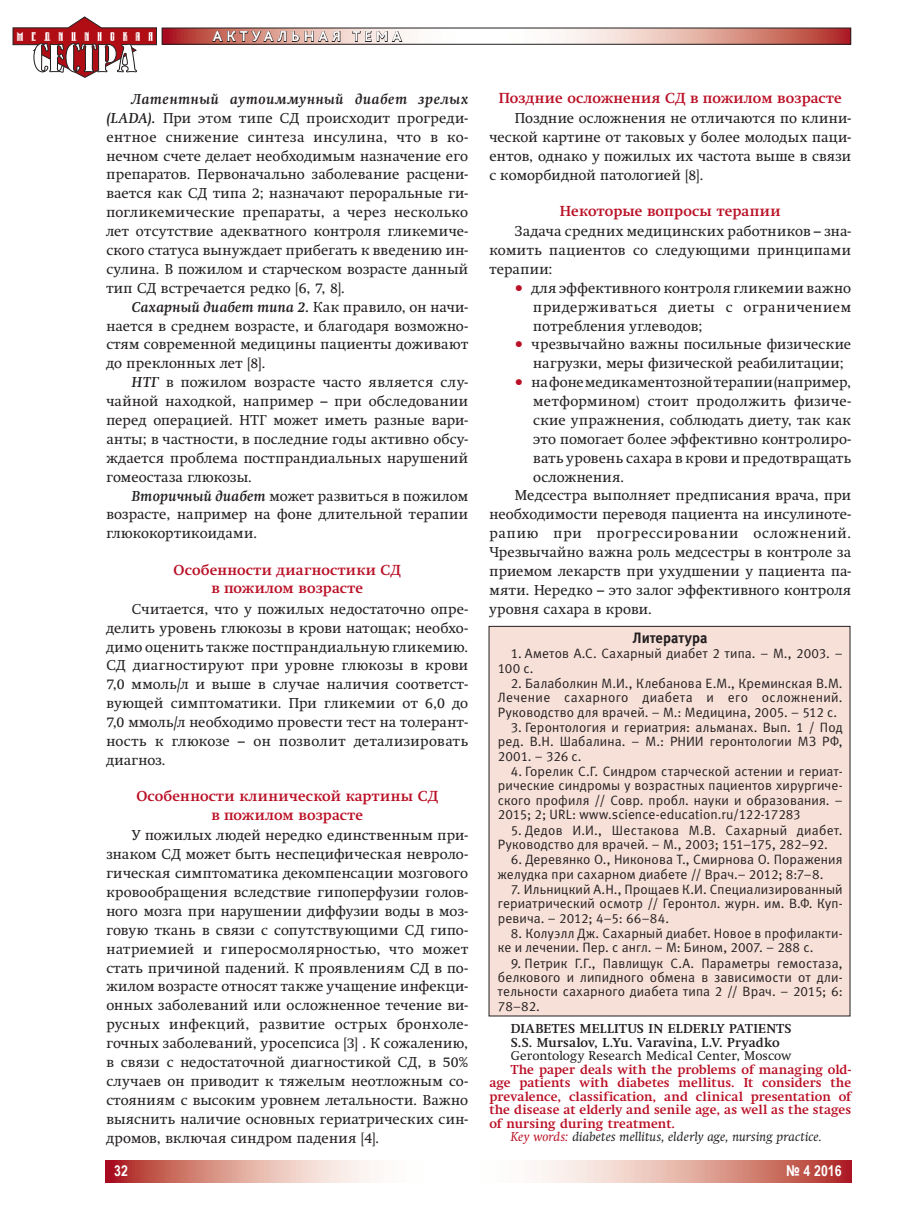
<style>
.page{position:relative;width:915px;height:1212px;background:#fff}
.page>*{position:absolute;margin:0;border:0;box-sizing:border-box;transform-origin:0 0}
.t1{font:700 15px "Bliss Pro";letter-spacing:.265em;color:#fff}
.t2{font:700 15px "Meta C";letter-spacing:.005em;color:#231f20;scale:.96 1}
.t3{font:700 15px "Arial Narrow";color:#fff}
.t4{font:14.25px/18.9px "Swift C";letter-spacing:.02em;color:#231f20;text-align:justify}
.t5{font:700 14.25px/18.9px "Swift C";letter-spacing:.015em;color:#ba0f25;text-align:center}
.t6{font:14.25px "Swift C";letter-spacing:.06em;color:#231f20}
.t7{font:14.25px "Swift C";letter-spacing:.04em;color:#231f20}
.t8{font:13.5px/14.4px "Meta C";letter-spacing:.01em;color:#231f20;text-align:justify}
.t9{font:700 12.75px "Swift C";letter-spacing:.005em;color:#ba0f25}
.t10{font:700 12.75px/13.5px "Swift C";letter-spacing:.02em;color:#231f20}
.t11{font:italic 12.75px "Swift C";letter-spacing:.015em;color:#231f20}
.t12{font:12.75px "Swift C";letter-spacing:.005em;color:#231f20}
.s1{font-weight:700;font-style:italic}
.s2{font-size:16.5px;color:#ba0f25}
.s3{color:#ba0f25}
</style>
<div class="page">
<div style="left:489px;top:626px;width:360px;height:390px;background:#f7e0d8"></div>
<svg style="left:164px;top:30px;width:684px;height:13px"></svg>
<div style="left:162px;top:28px;width:688px;height:17px;border:1px solid #231f20"></div>
<svg style="left:212px;top:28px;width:128px;height:14px;background:#a5786f"></svg>
<svg style="left:352px;top:28px;width:50px;height:14px"></svg>
<svg style="left:13px;top:17px;width:144px;height:61px"></svg>
<svg style="left:105px;top:1161px;width:745px;height:21px"></svg>
<p class="t1" style="left:213px;top:27px;width:190px">АКТУАЛЬНАЯ ТЕМА</p>
<p class="t4" style="left:106px;top:90px;width:363px;text-indent:26px"><span class="s1">Латентный аутоиммунный диабет зрелых (LADA).</span> При этом типе СД происходит прогреди&shy;ентное снижение синтеза инсулина, что в ко&shy;нечном счете делает необходимым назначение его препаратов. Первоначально заболевание расцени&shy;вается как СД типа 2; назначают пероральные ги&shy;погликемические препараты, а через несколько лет отсутствие адекватного контроля гликемиче&shy;ского статуса вынуждает прибегать к введению ин&shy;сулина. В пожилом и старческом возрасте данный тип СД встречается редко [6, 7, 8].</p>
<p class="t4" style="left:106px;top:297px;width:363px;text-indent:26px"><span class="s1">Сахарный диабет типа 2.</span> Как правило, он начи&shy;нается в среднем возрасте, и благодаря возможно&shy;стям современной медицины пациенты доживают до преклонных лет [8].</p>
<p class="t4" style="left:106px;top:373px;width:363px;text-indent:26px"><span class="s1">НТГ</span> в пожилом возрасте часто является слу&shy;чайной находкой, например – при обследовании перед операцией. НТГ может иметь разные вари&shy;анты; в частности, в последние годы активно обсу&shy;ждается проблема постпрандиальных нарушений гомеостаза глюкозы.</p>
<p class="t4" style="left:106px;top:486px;width:363px;text-indent:26px"><span class="s1">Вторичный диабет</span> может развиться в пожилом возрасте, например на фоне длительной терапии глюкокортикоидами.</p>
<p class="t5" style="left:173px;top:560px;width:229px">Особенности диагностики СД в пожилом возрасте</p>
<p class="t4" style="left:106px;top:599px;width:363px;text-indent:26px">Считается, что у пожилых недостаточно опре&shy;делить уровень глюкозы в крови натощак; необхо&shy;димо оценить также постпрандиальную гликемию.<br>СД диагностируют при уровне глюкозы в крови 7,0 ммоль/л и выше в случае наличия соответст&shy;вующей симптоматики. При гликемии от 6,0 до 7,0 ммоль/л необходимо провести тест на толерант&shy;ность к глюкозе – он позволит детализировать диагноз.</p>
<p class="t5" style="left:136px;top:787px;width:303px">Особенности клинической картины СД в пожилом возрасте</p>
<p class="t4" style="left:106px;top:826px;width:363px;text-indent:26px">У пожилых людей нередко единственным при&shy;знаком СД может быть неспецифическая невроло&shy;гическая симптоматика декомпенсации мозгового кровообращения вследствие гипоперфузии голов&shy;ного мозга при нарушении диффузии воды в моз&shy;говую ткань в связи с сопутствующими СД гипо&shy;натриемией и гиперосмолярностью, что может стать причиной падений. К проявлениям СД в по&shy;жилом возрасте относят также учащение инфекци&shy;онных заболеваний или осложненное течение ви&shy;русных инфекций, развитие острых бронхоле&shy;гочных заболеваний, уросепсиса [3] . К сожалению, в связи с недостаточной диагностикой СД, в 50% случаев он приводит к тяжелым неотложным со&shy;стояниям с высоким уровнем летальности. Важно выяснить наличие основных гериатрических син&shy;дромов, включая синдром падения [4].</p>
<p class="t5" style="left:498px;top:88px;width:344px">Поздние осложнения СД в пожилом возрасте</p>
<p class="t4" style="left:489px;top:109px;width:363px;text-indent:26px">Поздние осложнения не отличаются по клини&shy;ческой картине от таковых у более молодых паци&shy;ентов, однако у пожилых их частота выше в связи с коморбидной патологией [8].</p>
<p class="t5" style="left:559px;top:201px;width:222px">Некоторые вопросы терапии</p>
<p class="t4" style="left:489px;top:222px;width:363px;text-indent:26px">Задача средних медицинских работников – зна&shy;комить пациентов со следующими принципами терапии:</p>
<p class="t4" style="left:533px;top:278px;width:319px;text-indent:-18px"><span class="s2">•</span> для эффективного контроля гликемии важно придерживаться диеты с ограничением потребления углеводов;</p>
<p class="t4" style="left:533px;top:335px;width:319px;text-indent:-18px"><span class="s2">•</span> чрезвычайно важны посильные физические нагрузки, меры физической реабилитации;</p>
<p class="t4" style="left:514px;top:373px;width:337px"><span class="s2">•</span> на фоне медикаментозной терапии (например,</p>
<p class="t7" style="left:533px;top:393px;width:319px">метформином) стоит продолжить физиче-</p>
<p class="t4" style="left:533px;top:411px;width:319px">ские упражнения, соблюдать диету, так как</p>
<p class="t4" style="left:533px;top:429px;width:319px">это помогает более эффективно контролиро-</p>
<p class="t4" style="left:533px;top:448px;width:319px">вать уровень сахара в крови и предотвращать</p>
<p class="t4" style="left:533px;top:467px;width:92px">осложнения.</p>
<p class="t4" style="left:514px;top:486px;width:337px">Медсестра выполняет предписания врача, при</p>
<p class="t4" style="left:489px;top:505px;width:363px">необходимости переводя пациента на инсулиноте-</p>
<p class="t6" style="left:489px;top:525px;width:363px">рапию при прогрессировании осложнений.</p>
<p class="t4" style="left:489px;top:543px;width:363px">Чрезвычайно важна роль медсестры в контроле за</p>
<p class="t4" style="left:489px;top:562px;width:363px">приемом лекарств при ухудшении у пациента па-</p>
<p class="t4" style="left:489px;top:580px;width:363px">мяти. Нередко – это залог эффективного контроля</p>
<p class="t4" style="left:489px;top:599px;width:164px">уровня сахара в крови.</p>
<p class="t2" style="left:632px;top:629px;width:79px">Литература</p>
<p class="t8" style="left:497px;top:646px;width:346px;text-indent:13px">1. Аметов А.С. Сахарный диабет 2 типа. – М., 2003. –<br>100 с.</p>
<p class="t8" style="left:497px;top:676px;width:346px;text-indent:13px">2. Балаболкин М.И., Клебанова Е.М., Креминская В.М.<br>Лечение сахарного диабета и его осложнений.<br>Руководство для врачей. – М.: Медицина, 2005. – 512 с.</p>
<p class="t8" style="left:497px;top:720px;width:346px;text-indent:13px">3. Геронтология и гериатрия: альманах. Вып. 1 / Под ред. В.Н. Шабалина. – М.: РНИИ геронтологии МЗ РФ, 2001. – 326 с.</p>
<p class="t8" style="left:497px;top:764px;width:346px;text-indent:13px">4. Горелик С.Г. Синдром старческой астении и гериат&shy;рические синдромы у возрастных пациентов хирургиче&shy;ского профиля // Совр. пробл. науки и образования. – 2015; 2; URL: www.science-education.ru/122-17283</p>
<p class="t8" style="left:497px;top:822px;width:346px;text-indent:13px">5. Дедов И.И., Шестакова М.В. Сахарный диабет.<br>Руководство для врачей. – М., 2003; 151–175, 282–92.</p>
<p class="t8" style="left:497px;top:852px;width:346px;text-indent:13px">6. Деревянко О., Никонова Т., Смирнова О. Поражения желудка при сахарном диабете // Врач.– 2012; 8:7–8.</p>
<p class="t8" style="left:497px;top:882px;width:346px;text-indent:13px">7. Ильницкий А.Н., Прощаев К.И. Специализированный гериатрический осмотр // Геронтол. журн. им. В.Ф. Куп&shy;ревича. – 2012; 4–5: 66–84.</p>
<p class="t8" style="left:497px;top:926px;width:346px;text-indent:13px">8. Колуэлл Дж. Сахарный диабет. Новое в профилакти&shy;ке и лечении. Пер. с англ. – М: Бином, 2007. – 288 с.</p>
<p class="t8" style="left:497px;top:956px;width:346px;text-indent:13px">9. Петрик Г.Г., Павлищук С.А. Параметры гемостаза, белкового и липидного обмена в зависимости от дли&shy;тельности сахарного диабета типа 2 // Врач. – 2015; 6:<br>78–82.</p>
<p class="t10" style="left:510px;top:1022px;width:282px">DIABETES MELLITUS IN ELDERLY PATIENTS<br>S.S. Mursalov, L.Yu. Varavina, L.V. Pryadko</p>
<p class="t12" style="left:510px;top:1048px;width:282px">Gerontology Research Medical Center, Moscow</p>
<p class="t9" style="left:510px;top:1062px;width:342px">The paper deals with the problems of managing old-</p>
<p class="t9" style="left:489px;top:1075px;width:363px">age patients with diabetes mellitus. It considers the</p>
<p class="t9" style="left:489px;top:1089px;width:363px">prevalence, classification, and clinical presentation of</p>
<p class="t9" style="left:489px;top:1102px;width:363px">the disease at elderly and senile age, as well as the stages</p>
<p class="t9" style="left:489px;top:1116px;width:187px">of nursing during treatment.</p>
<p class="t11" style="left:510px;top:1129px;width:313px"><span class="s3">Key words:</span> diabetes mellitus, elderly age, nursing practice.</p>
<p class="t3" style="left:114px;top:1159px;width:15px">32</p>
<p class="t3" style="left:785px;top:1159px;width:57px">№ 4 2016</p>
</div>
